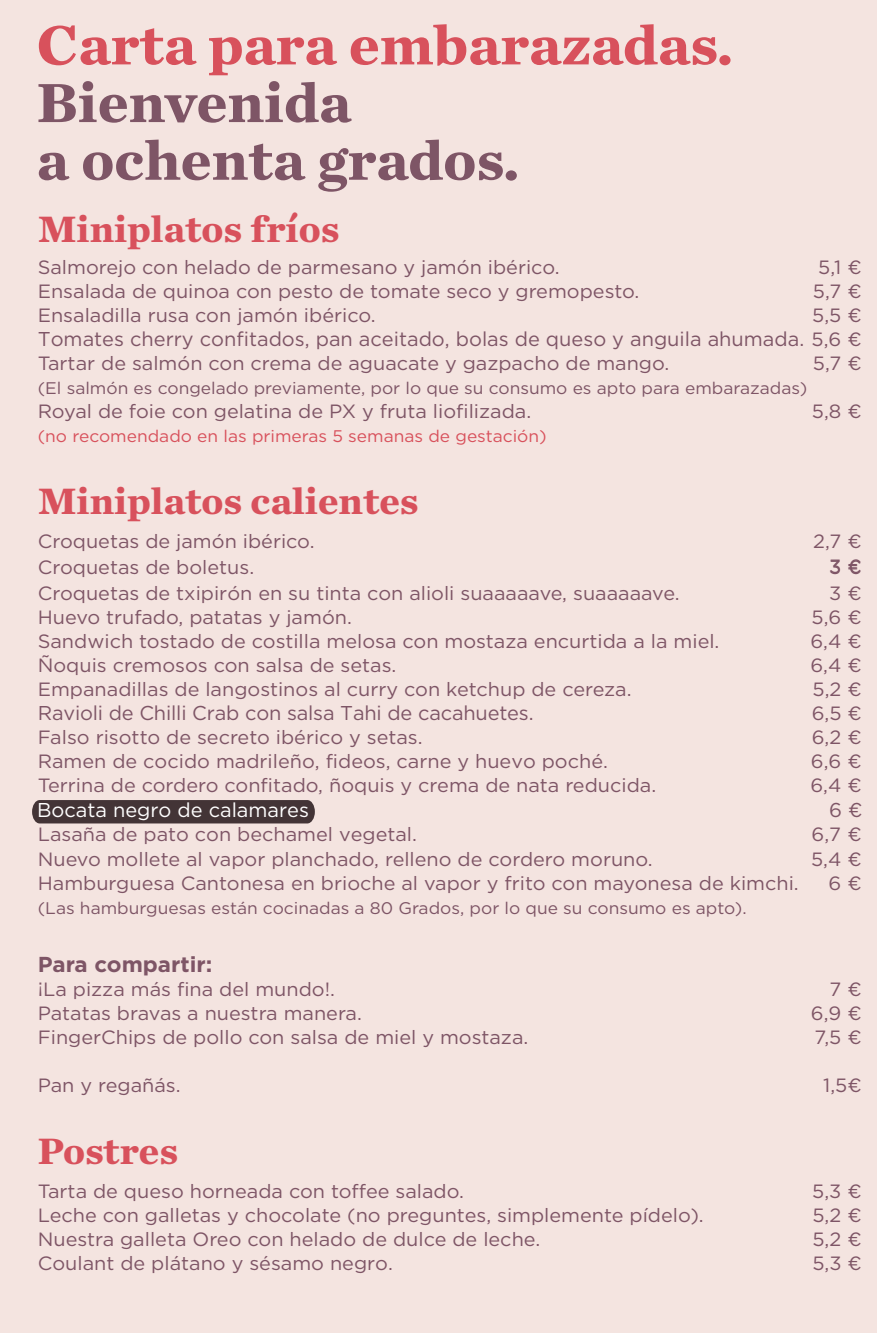
<style>
.page{position:relative;width:886px;height:1333px;background:#fff}
.page>*{position:absolute;margin:0;border:0;box-sizing:border-box;transform-origin:0 0}
.t1{font:700 57.75px/57.8px "Chronicle Text G1";color:#7e5566}
.t2{font:700 57.75px "Chronicle Text G1";color:#d8515c}
.t3{font:700 38.5px "Chronicle Text G1";color:#d8515c}
.t4{font:700 21.5px "Gotham";color:#7e5566}
.t5{font:20px "Gotham";color:#7e5566}
.t6{font:20px "Gotham";color:#fff}
.t7{font:19.25px/25.5px "Gotham";color:#7e5566}
.t8{font:16.75px "Gotham";color:#7e5566}
.t9{font:16.75px "Gotham";color:#d8515c}
.s1{font-size:19.25px}
</style>
<div class="page">
<div style="left:0;top:0;width:877px;height:1332px;background:#f4e4e0"></div>
<div style="left:32px;top:800px;width:283px;height:23px;background:#433436"></div>
<h1 class="t2" style="left:37px;top:-2px;width:698px">Carta para embarazadas.</h1>
<h1 class="t1" style="left:37px;top:70px;width:484px">Bienvenida<br>a ochenta grados.</h1>
<h2 class="t3" style="left:38px;top:198px;width:303px">Miniplatos fríos</h2>
<p class="t7" style="left:38px;top:254px;width:523px">Salmorejo con helado de parmesano y jamón ibérico.</p>
<p class="t7" style="left:818px;top:254px;width:45px">5,1 ¤</p>
<p class="t7" style="left:38px;top:278px;width:603px">Ensalada de quinoa con pesto de tomate seco y gremopesto.</p>
<p class="t7" style="left:813px;top:278px;width:50px">5,7 ¤</p>
<p class="t7" style="left:38px;top:302px;width:339px">Ensaladilla rusa con jamón ibérico.</p>
<p class="t7" style="left:812px;top:302px;width:51px">5,5 ¤</p>
<p class="t5" style="left:38px;top:327px;width:825px">Tomates cherry confitados, pan aceitado, bolas de queso y anguila ahumada. <span class="s1">5,6 ¤</span></p>
<p class="t7" style="left:38px;top:350px;width:633px">Tartar de salmón con crema de aguacate y gazpacho de mango.</p>
<p class="t7" style="left:813px;top:350px;width:50px">5,7 ¤</p>
<p class="t8" style="left:38px;top:378px;width:771px">(El salmón es congelado previamente, por lo que su consumo es apto para embarazadas)</p>
<p class="t7" style="left:38px;top:398px;width:495px">Royal de foie con gelatina de PX y fruta liofilizada.</p>
<p class="t7" style="left:812px;top:398px;width:51px">5,8 ¤</p>
<p class="t9" style="left:38px;top:426px;width:510px">(no recomendado en las primeras 5 semanas de gestación)</p>
<h2 class="t3" style="left:38px;top:470px;width:382px">Miniplatos calientes</h2>
<p class="t7" style="left:38px;top:527px;width:278px">Croquetas de jamón ibérico.</p>
<p class="t7" style="left:813px;top:527px;width:50px">2,7 ¤</p>
<p class="t7" style="left:38px;top:554px;width:643px">Croquetas de boletus.<br>Croquetas de txipirón en su tinta con alioli suaaaaave, suaaaaave.</p>
<p class="t7" style="left:829px;top:553px;width:34px">3 ¤</p>
<p class="t7" style="left:829px;top:579px;width:34px">3 ¤</p>
<p class="t7" style="left:38px;top:603px;width:316px">Huevo trufado, patatas y jamón.</p>
<p class="t7" style="left:811px;top:603px;width:52px">5,6 ¤</p>
<p class="t7" style="left:38px;top:627px;width:683px">Sandwich tostado de costilla melosa con mostaza encurtida a la miel.</p>
<p class="t7" style="left:810px;top:627px;width:53px">6,4 ¤</p>
<p class="t7" style="left:38px;top:652px;width:360px">Ñoquis cremosos con salsa de setas.</p>
<p class="t7" style="left:810px;top:652px;width:53px">6,4 ¤</p>
<p class="t7" style="left:38px;top:676px;width:595px">Empanadillas de langostinos al curry con ketchup de cereza.</p>
<p class="t7" style="left:812px;top:676px;width:51px">5,2 ¤</p>
<p class="t5" style="left:38px;top:701px;width:497px">Ravioli de Chilli Crab con salsa Tahi de cacahuetes.</p>
<p class="t7" style="left:812px;top:700px;width:51px">6,5 ¤</p>
<p class="t7" style="left:38px;top:724px;width:386px">Falso risotto de secreto ibérico y setas.</p>
<p class="t7" style="left:812px;top:724px;width:51px">6,2 ¤</p>
<p class="t7" style="left:38px;top:748px;width:572px">Ramen de cocido madrileño, fideos, carne y huevo poché.</p>
<p class="t7" style="left:811px;top:748px;width:52px">6,6 ¤</p>
<p class="t7" style="left:38px;top:772px;width:620px">Terrina de cordero confitado, ñoquis y crema de nata reducida.</p>
<p class="t7" style="left:810px;top:772px;width:53px">6,4 ¤</p>
<p class="t7" style="left:38px;top:821px;width:381px">Lasaña de pato con bechamel vegetal.</p>
<p class="t7" style="left:811px;top:821px;width:52px">6,7 ¤</p>
<p class="t7" style="left:38px;top:845px;width:616px">Nuevo mollete al vapor planchado, relleno de cordero moruno.</p>
<p class="t7" style="left:811px;top:845px;width:52px">5,4 ¤</p>
<p class="t7" style="left:38px;top:869px;width:762px">Hamburguesa Cantonesa en brioche al vapor y frito con mayonesa de kimchi.</p>
<p class="t7" style="left:828px;top:869px;width:35px">6 ¤</p>
<p class="t8" style="left:38px;top:898px;width:710px">(Las hamburguesas están cocinadas a 80 Grados, por lo que su consumo es apto).</p>
<p class="t4" style="left:38px;top:951px;width:176px">Para compartir:</p>
<p class="t7" style="left:38px;top:976px;width:299px">¡La pizza más fina del mundo!.</p>
<p class="t7" style="left:829px;top:976px;width:34px">7 ¤</p>
<p class="t7" style="left:38px;top:1000px;width:326px">Patatas bravas a nuestra manera.</p>
<p class="t7" style="left:811px;top:1000px;width:52px">6,9 ¤</p>
<p class="t7" style="left:38px;top:1024px;width:492px">FingerChips de pollo con salsa de miel y mostaza.</p>
<p class="t7" style="left:814px;top:1024px;width:49px">7,5 ¤</p>
<p class="t7" style="left:38px;top:1072px;width:144px">Pan y regañás.</p>
<p class="t7" style="left:823px;top:1072px;width:40px">1,5¤</p>
<p class="t6" style="left:37px;top:799px;width:273px">Bocata negro de calamares</p>
<p class="t5" style="left:829px;top:799px;width:35px">6 ¤</p>
<h2 class="t3" style="left:38px;top:1120px;width:142px">Postres</h2>
<p class="t7" style="left:38px;top:1177px;width:428px">Tarta de queso horneada con toffee salado.</p>
<p class="t7" style="left:812px;top:1177px;width:51px">5,3 ¤</p>
<p class="t7" style="left:38px;top:1201px;width:667px">Leche con galletas y chocolate (no preguntes, simplemente pídelo).</p>
<p class="t7" style="left:812px;top:1201px;width:51px">5,2 ¤</p>
<p class="t7" style="left:38px;top:1225px;width:504px">Nuestra galleta Oreo con helado de dulce de leche.</p>
<p class="t7" style="left:812px;top:1225px;width:51px">5,2 ¤</p>
<p class="t7" style="left:38px;top:1249px;width:357px">Coulant de plátano y sésamo negro.</p>
<p class="t7" style="left:812px;top:1249px;width:51px">5,3 ¤</p>
</div>
